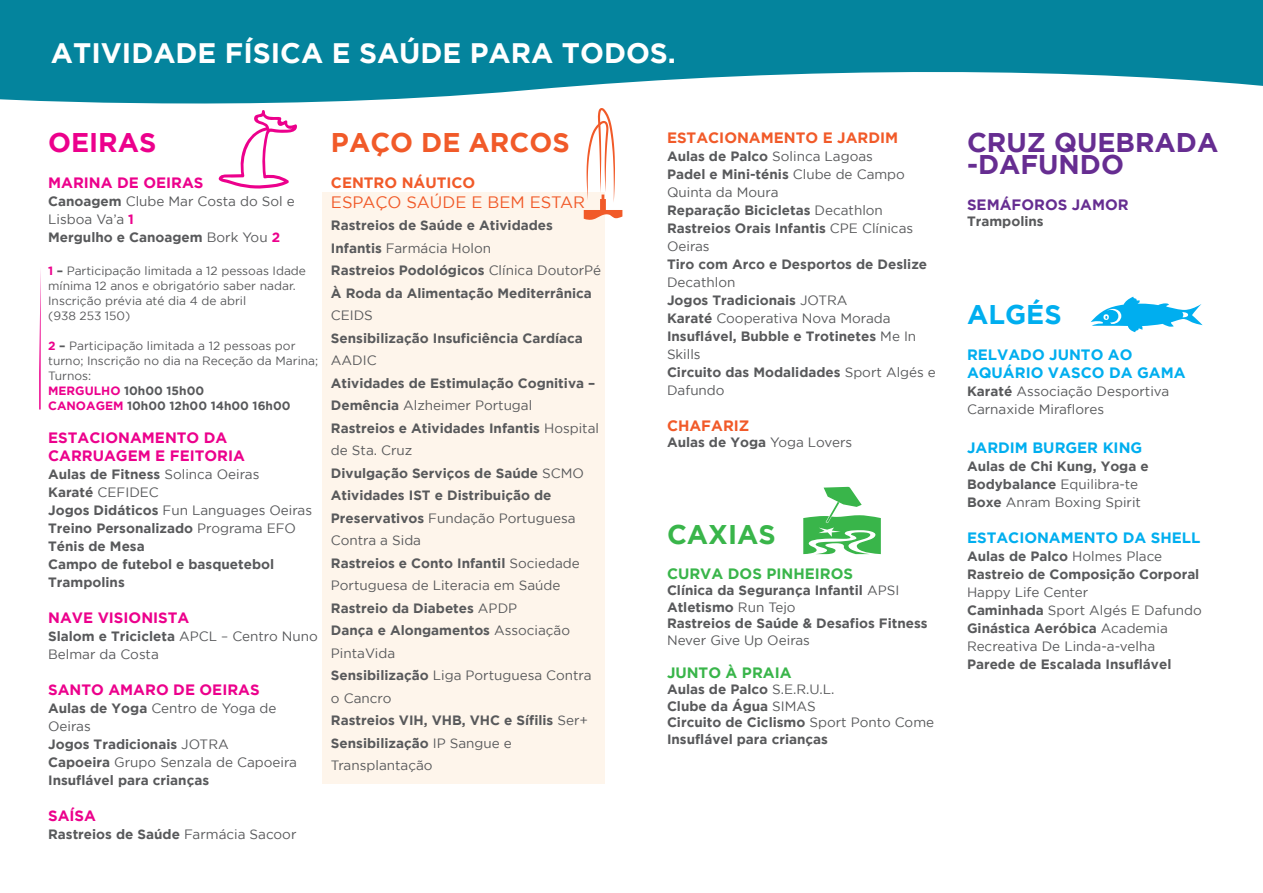
<style>
.page{position:relative;width:1263px;height:893px;background:#fff}
.page>*{position:absolute;margin:0;border:0;box-sizing:border-box;transform-origin:0 0}
.t1{font:700 28.2px "Gotham";color:#fff}
.t2{font:700 27px/22.5px "Gotham";color:#662d91}
.t3{font:700 27px "Gotham";color:#f15a29}
.t4{font:700 27px "Gotham";color:#ec008c}
.t5{font:700 27px "Gotham";color:#39b54a}
.t6{font:700 27px "Gotham";color:#00aeef}
.t7{font:16.5px "Gotham";color:#f15a29}
.t8{font:700 15px/18px "Gotham";color:#ec008c}
.t9{font:700 15px/18px "Gotham";color:#00aeef}
.t10{font:700 15px "Gotham";color:#f15a29}
.t11{font:700 15px "Gotham";color:#39b54a}
.t12{font:700 15px "Gotham";color:#662d91}
.t13{font:700 13.5px/18px "Gotham";color:#58595b}
.t14{font:13.5px/18px "Gotham";color:#58595b}
.t15{font:12px/15px "Gotham";color:#58595b}
.s1{font-weight:700}
.s2{font-weight:700;color:#ec008c}
.s3{font-weight:400}
</style>
<div class="page">
<div style="left:323px;top:192px;width:282px;height:591px;background:#fef5eb"></div>
<svg style="left:0;top:0;width:1263px;height:104px;fill:#04849d"></svg>
<svg style="left:803px;top:487px;width:78px;height:67px"></svg>
<svg style="left:1091px;top:297px;width:111px;height:35px"></svg>
<svg style="left:584px;top:108px;width:38px;height:112px"></svg>
<svg style="left:218px;top:110px;width:79px;height:79px"></svg>
<svg style="left:39px;top:270px;width:2px;height:140px"></svg>
<h1 class="t1" style="left:51px;top:37px;width:627px">ATIVIDADE FÍSICA E SAÚDE PARA TODOS.</h1>
<h2 class="t4" style="left:48px;top:127px;width:110px">OEIRAS</h2>
<p class="t8" style="left:48px;top:173px;width:157px">MARINA DE OEIRAS</p>
<p class="t14" style="left:48px;top:192px;width:248px"><span class="s1">Canoagem</span> Clube Mar Costa do Sol e<br>Lisboa Va’a <span class="s2">1<br></span><span class="s1">Mergulho e Canoagem</span> Bork You <span class="s2">2</span></p>
<p class="t15" style="left:48px;top:263px;width:259px"><span class="s2">1</span> <span class="s1">–</span> Participação limitada a 12 pessoas Idade mínima 12 anos e obrigatório saber nadar.<br>Inscrição prévia até dia 4 de abril<br>(938 253 150)</p>
<p class="t15" style="left:48px;top:338px;width:272px"><span class="s2">2</span> <span class="s1">–</span> Participação limitada a 12 pessoas por turno; Inscrição no dia na Receção da Marina;<br>Turnos:<br><span class="s2">MERGULHO</span> <span class="s1">10h00 15h00<br></span><span class="s2">CANOAGEM</span> <span class="s1">10h00 12h00 14h00 16h00</span></p>
<p class="t8" style="left:48px;top:428px;width:198px">ESTACIONAMENTO DA<br>CARRUAGEM E FEITORIA</p>
<p class="t13" style="left:48px;top:465px;width:265px">Aulas de Fitness <span class="s3">Solinca Oeiras<br></span>Karaté <span class="s3">CEFIDEC<br></span>Jogos Didáticos <span class="s3">Fun Languages Oeiras<br></span>Treino Personalizado <span class="s3">Programa EFO<br></span>Ténis de Mesa<br>Campo de futebol e basquetebol<br>Trampolins</p>
<p class="t8" style="left:48px;top:608px;width:143px">NAVE VISIONISTA</p>
<p class="t14" style="left:48px;top:627px;width:271px"><span class="s1">Slalom e Tricicleta</span> APCL – Centro Nuno<br>Belmar da Costa</p>
<p class="t8" style="left:48px;top:680px;width:213px">SANTO AMARO DE OEIRAS</p>
<p class="t13" style="left:48px;top:699px;width:250px">Aulas de Yoga <span class="s3">Centro de Yoga de<br>Oeiras<br></span>Jogos Tradicionais <span class="s3">JOTRA<br></span>Capoeira <span class="s3">Grupo Senzala de Capoeira<br></span>Insuflável para crianças</p>
<p class="t8" style="left:48px;top:806px;width:49px">SAÍSA</p>
<p class="t13" style="left:48px;top:825px;width:250px">Rastreios de Saúde <span class="s3">Farmácia Sacoor</span></p>
<h2 class="t3" style="left:331px;top:127px;width:240px">PAÇO DE ARCOS</h2>
<p class="t10" style="left:331px;top:174px;width:146px">CENTRO NÁUTICO</p>
<p class="t7" style="left:331px;top:193px;width:256px">ESPAÇO SAÚDE E BEM ESTAR</p>
<p class="t13" style="left:331px;top:214px;width:272px;line-height:22.5px">Rastreios de Saúde e Atividades Infantis <span class="s3">Farmácia Holon<br></span>Rastreios Podológicos <span class="s3">Clínica DoutorPé </span>À Roda da Alimentação Mediterrânica</p>
<p class="t14" style="left:331px;top:306px;width:43px">CEIDS</p>
<p class="t13" style="left:331px;top:328px;width:253px">Sensibilização Insuficiência Cardíaca</p>
<p class="t14" style="left:331px;top:351px;width:47px">AADIC</p>
<p class="t13" style="left:331px;top:371px;width:270px;line-height:22.5px">Atividades de Estimulação Cognitiva –<br>Demência <span class="s3">Alzheimer Portugal<br></span>Rastreios e Atividades Infantis <span class="s3">Hospital de Sta. Cruz<br></span>Divulgação Serviços de Saúde <span class="s3">SCMO<br></span>Atividades IST e Distribuição de<br>Preservativos <span class="s3">Fundação Portuguesa<br>Contra a Sida<br></span>Rastreios e Conto Infantil <span class="s3">Sociedade<br>Portuguesa de Literacia em Saúde<br></span>Rastreio da Diabetes <span class="s3">APDP<br></span>Dança e Alongamentos <span class="s3">Associação<br>PintaVida<br></span>Sensibilização <span class="s3">Liga Portuguesa Contra o Cancro<br></span>Rastreios VIH, VHB, VHC e Sífilis <span class="s3">Ser+<br></span>Sensibilização <span class="s3">IP Sangue e<br>Transplantação</span></p>
<p class="t10" style="left:667px;top:129px;width:233px">ESTACIONAMENTO E JARDIM</p>
<p class="t13" style="left:667px;top:147px;width:248px">Aulas de Palco <span class="s3">Solinca Lagoas<br></span>Padel e Mini-ténis <span class="s3">Clube de Campo<br>Quinta da Moura<br></span>Reparação Bicicletas <span class="s3">Decathlon<br></span>Rastreios Orais Infantis <span class="s3">CPE Clínicas<br>Oeiras</span></p>
<p class="t13" style="left:667px;top:255px;width:262px">Tiro com Arco e Desportos de Deslize</p>
<p class="t13" style="left:667px;top:273px;width:270px"><span class="s3">Decathlon<br></span>Jogos Tradicionais <span class="s3">JOTRA<br></span>Karaté <span class="s3">Cooperativa Nova Morada<br></span>Insuflável, Bubble e Trotinetes <span class="s3">Me In<br>Skills<br></span>Circuito das Modalidades <span class="s3">Sport Algés e<br>Dafundo</span></p>
<p class="t10" style="left:667px;top:417px;width:84px">CHAFARIZ</p>
<p class="t13" style="left:667px;top:433px;width:187px">Aulas de Yoga <span class="s3">Yoga Lovers</span></p>
<h2 class="t5" style="left:667px;top:519px;width:110px">CAXIAS</h2>
<p class="t11" style="left:667px;top:565px;width:188px">CURVA DOS PINHEIROS</p>
<p class="t13" style="left:667px;top:582px;width:262px;line-height:16.5px">Clínica da Segurança Infantil <span class="s3">APSI<br></span>Atletismo <span class="s3">Run Tejo<br></span>Rastreios de Saúde &amp; Desafios Fitness</p>
<p class="t14" style="left:667px;top:631px;width:144px">Never Give Up Oeiras</p>
<p class="t11" style="left:667px;top:664px;width:126px">JUNTO À PRAIA</p>
<p class="t13" style="left:667px;top:681px;width:269px;line-height:16.5px">Aulas de Palco <span class="s3">S.E.R.U.L.<br></span>Clube da Água <span class="s3">SIMAS<br></span>Circuito de Ciclismo <span class="s3">Sport Ponto Come<br></span>Insuflável para crianças</p>
<h2 class="t2" style="left:967px;top:130px;width:253px">CRUZ QUEBRADA -DAFUNDO</h2>
<p class="t12" style="left:967px;top:196px;width:163px">SEMÁFOROS JAMOR</p>
<p class="t13" style="left:967px;top:212px;width:78px">Trampolins</p>
<h2 class="t6" style="left:967px;top:298px;width:96px">ALGÉS</h2>
<p class="t9" style="left:967px;top:345px;width:220px">RELVADO JUNTO AO<br>AQUÁRIO VASCO DA GAMA</p>
<p class="t14" style="left:967px;top:382px;width:204px"><span class="s1">Karaté</span> Associação Desportiva<br>Carnaxide Miraflores</p>
<p class="t9" style="left:967px;top:438px;width:177px">JARDIM BURGER KING</p>
<p class="t13" style="left:967px;top:456px;width:183px">Aulas de Chi Kung, Yoga e<br>Bodybalance <span class="s3">Equilibra-te<br></span>Boxe <span class="s3">Anram Boxing Spirit</span></p>
<p class="t9" style="left:967px;top:528px;width:235px">ESTACIONAMENTO DA SHELL</p>
<p class="t13" style="left:967px;top:546px;width:234px">Aulas de Palco <span class="s3">Holmes Place<br></span>Rastreio de Composição Corporal</p>
<p class="t14" style="left:967px;top:583px;width:236px">Happy Life Center<br><span class="s1">Caminhada</span> Sport Algés E Dafundo<br><span class="s1">Ginástica Aeróbica</span> Academia<br>Recreativa De Linda-a-velha</p>
<p class="t13" style="left:967px;top:654px;width:206px">Parede de Escalada Insuflável</p>
</div>
